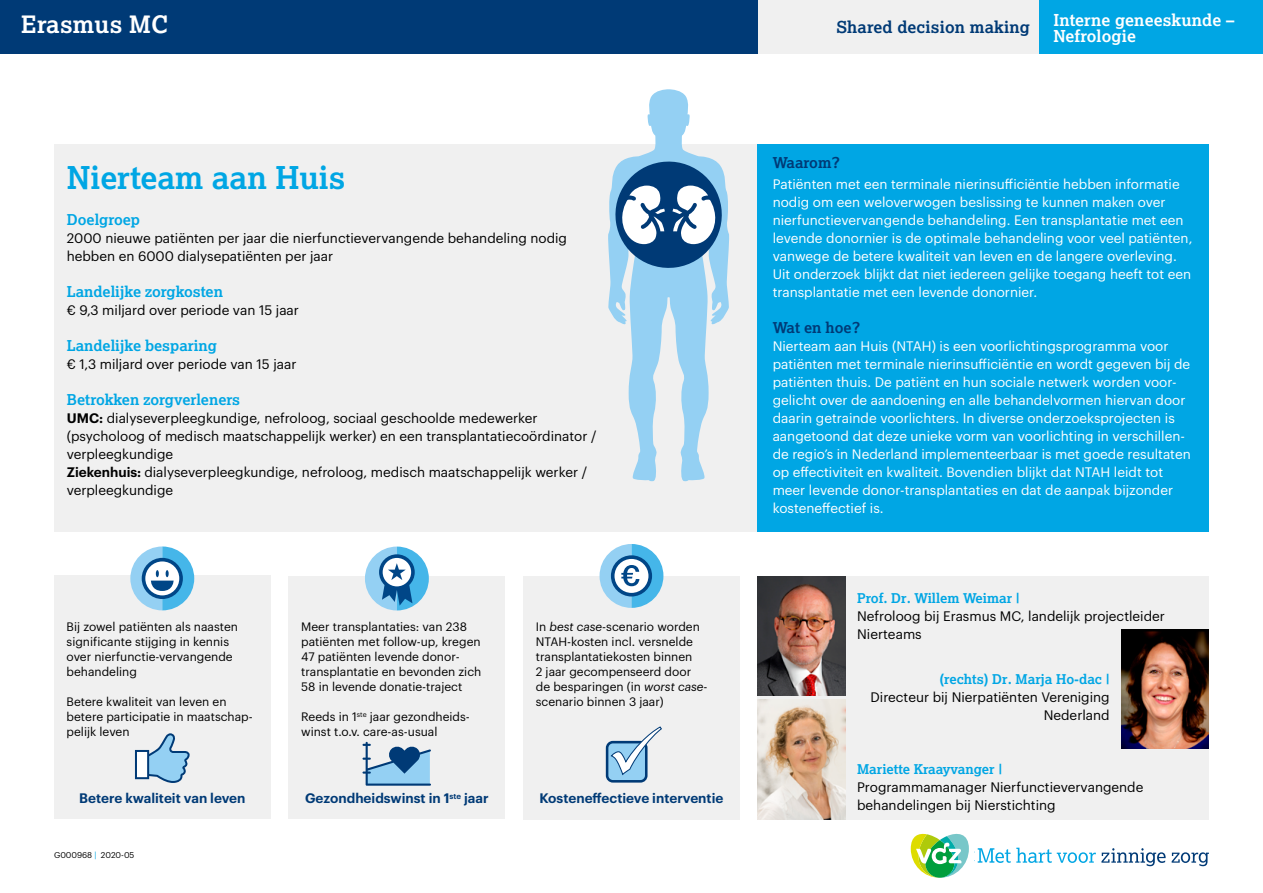
<style>
.page{position:relative;width:1263px;height:893px;background:#fff}
.page>*{position:absolute;margin:0;border:0;box-sizing:border-box;transform-origin:0 0}
.t1{font:700 31.5px "Lexia";color:#00a6e4}
.t2{font:700 24px "Lexia";letter-spacing:.01em;color:#fff}
.t3{font:700 16.5px/16.5px "Lexia";letter-spacing:.01em;color:#fff}
.t4{font:700 16.5px "Lexia";letter-spacing:.01em;color:#003a76}
.t5{font:700 15px "Lexia";color:#00a6e4}
.t6{font:700 15px "Lexia";color:#003a76}
.t7{font:13.5px/18px "Graphik";color:#fff}
.t8{font:13.5px/18px "Graphik";color:#000}
.t9{font:600 13.5px "Graphik";color:#003a76}
.t10{font:700 13.5px "Lexia";color:#00a6e4}
.t11{font:12px/15px "Graphik";color:#000}
.t12{font:8.25px "Graphik";color:#000}
.s1{font-weight:600}
.s2{font-style:italic}
.s3{color:#00a6e4}
</style>
<div class="page">
<svg style="left:910px;top:833px;width:59px;height:45px"></svg>
<svg style="left:978px;top:848px;width:187px;height:18px"></svg>
<svg style="left:1171px;top:852px;width:38px;height:14px"></svg>
<div style="left:1038px;top:0;width:225px;height:54px;background:#00a6e4"></div>
<div style="left:758px;top:0;width:280px;height:54px;background:#f0f0f0"></div>
<div style="left:0;top:0;width:758px;height:54px;background:#003a76"></div>
<div style="left:54px;top:144px;width:1155px;height:387px;background:#f0f0f0"></div>
<div style="left:758px;top:144px;width:451px;height:387px;background:#00a6e4"></div>
<div style="left:54px;top:576px;width:217px;height:243px;background:#f0f0f0"></div>
<svg style="left:130px;top:546px;width:64px;height:64px"></svg>
<div style="left:289px;top:576px;width:216px;height:243px;background:#f0f0f0"></div>
<svg style="left:365px;top:547px;width:64px;height:63px"></svg>
<svg style="left:608px;top:89px;width:121px;height:392px"></svg>
<div style="left:758px;top:576px;width:451px;height:243px;background:#f0f0f0"></div>
<div style="left:523px;top:576px;width:217px;height:243px;background:#f0f0f0"></div>
<svg style="left:599px;top:544px;width:64px;height:64px"></svg>
<img style="left:758px;top:576px;width:87px;height:119px">
<svg style="left:135px;top:733px;width:55px;height:50px"></svg>
<div style="left:607px;top:742px;width:39px;height:39px;background:#94d0f3;border-radius:6px"></div>
<div style="left:606px;top:741px;width:41px;height:42px;border:3px solid #003a76;border-radius:6px"></div>
<svg style="left:610px;top:726px;width:52px;height:50px"></svg>
<svg style="left:615px;top:162px;width:107px;height:106px"></svg>
<svg style="left:362px;top:742px;width:69px;height:44px"></svg>
<img style="left:1121px;top:629px;width:88px;height:119px">
<img style="left:758px;top:700px;width:87px;height:119px">
<h2 class="t2" style="left:21px;top:10px;width:149px">Erasmus MC</h2>
<p class="t4" style="left:836px;top:17px;width:195px">Shared decision making</p>
<p class="t3" style="left:1053px;top:11px;width:182px">Interne geneeskunde –<br>Nefrologie</p>
<h1 class="t1" style="left:67px;top:158px;width:280px">Nierteam aan Huis</h1>
<p class="t5" style="left:67px;top:210px;width:75px">Doelgroep</p>
<p class="t8" style="left:67px;top:228px;width:502px">2000 nieuwe patiënten per jaar die nierfunctievervangende behandeling nodig hebben en 6000 dialysepatiënten per jaar</p>
<p class="t5" style="left:67px;top:282px;width:158px">Landelijke zorgkosten</p>
<p class="t8" style="left:67px;top:300px;width:234px">€ 9,3 miljard over periode van 15 jaar</p>
<p class="t5" style="left:67px;top:336px;width:152px">Landelijke besparing</p>
<p class="t8" style="left:67px;top:354px;width:231px">€ 1,3 miljard over periode van 15 jaar</p>
<p class="t5" style="left:67px;top:390px;width:175px">Betrokken zorgverleners</p>
<p class="t8" style="left:67px;top:408px;width:531px"><span class="s1">UMC:</span> dialyseverpleegkundige, nefroloog, sociaal geschoolde medewerker (psycholoog of medisch maatschappelijk werker) en een transplantatiecoördinator / verpleegkundige<br><span class="s1">Ziekenhuis:</span> dialyseverpleegkundige, nefroloog, medisch maatschappelijk werker / verpleegkundige</p>
<p class="t11" style="left:67px;top:618px;width:173px">Bij zowel patiënten als naasten significante stijging in kennis over nierfunctie-vervangende behandeling</p>
<p class="t11" style="left:67px;top:693px;width:188px">Betere kwaliteit van leven en betere participatie in maatschap&shy;pelijk leven</p>
<p class="t11" style="left:301px;top:618px;width:182px">Meer transplantaties: van 238 patiënten met follow-up, kregen<br>47 patiënten levende donor&shy;transplantatie en bevonden zich<br>58 in levende donatie-traject</p>
<p class="t11" style="left:301px;top:708px;width:170px">Reeds in 1<sup>ste</sup> jaar gezondheids&shy;winst t.o.v. care-as-usual</p>
<p class="t11" style="left:536px;top:618px;width:173px">In <span class="s2">best case</span>-scenario worden<br>NTAH-kosten incl. versnelde transplantatiekosten binnen<br>2 jaar gecompenseerd door de besparingen (in <span class="s2">worst case&shy;</span>scenario binnen 3 jaar)</p>
<p class="t9" style="left:79px;top:788px;width:168px">Betere kwaliteit van leven</p>
<p class="t9" style="left:305px;top:788px;width:185px">Gezondheidswinst in 1<sup>ste</sup> jaar</p>
<p class="t9" style="left:540px;top:788px;width:185px">Kosteneffectieve interventie</p>
<p class="t12" style="left:54px;top:849px;width:82px">G000968 <span class="s3">|</span> 2020-05</p>
<p class="t6" style="left:773px;top:153px;width:69px">Waarom?</p>
<p class="t7" style="left:773px;top:174px;width:421px">Patiënten met een terminale nierinsufficiëntie hebben informatie nodig om een weloverwogen beslissing te kunnen maken over nierfunctievervangende behandeling. Een transplantatie met een levende donornier is de optimale behandeling voor veel patiënten, vanwege de betere kwaliteit van leven en de langere overleving.<br>Uit onderzoek blijkt dat niet iedereen gelijke toegang heeft tot een transplantatie met een levende donornier.</p>
<p class="t6" style="left:773px;top:318px;width:89px">Wat en hoe?</p>
<p class="t7" style="left:773px;top:336px;width:420px">Nierteam aan Huis (NTAH) is een voorlichtingsprogramma voor patiënten met terminale nierinsufficiëntie en wordt gegeven bij de patiënten thuis. De patiënt en hun sociale netwerk worden voor&shy;gelicht over de aandoening en alle behandelvormen hiervan door daarin getrainde voorlichters. In diverse onderzoeksprojecten is aangetoond dat deze unieke vorm van voorlichting in verschillen&shy;de regio’s in Nederland implementeerbaar is met goede resultaten op effectiviteit en kwaliteit. Bovendien blijkt dat NTAH leidt tot meer levende donor-transplantaties en dat de aanpak bijzonder kosteneffectief is.</p>
<p class="t10" style="left:857px;top:590px;width:164px">Prof. Dr. Willem Weimar |</p>
<p class="t8" style="left:857px;top:606px;width:309px">Nefroloog bij Erasmus MC, landelijk projectleider<br>Nierteams</p>
<p class="t10" style="left:939px;top:671px;width:172px">(rechts) Dr. Marja Ho-dac |</p>
<p class="t8" style="left:870px;top:687px;width:241px;text-align:right">Directeur bij Nierpatiënten Vereniging<br>Nederland</p>
<p class="t10" style="left:857px;top:761px;width:147px">Mariette Kraayvanger |</p>
<p class="t8" style="left:857px;top:777px;width:288px">Programmamanager Nierfunctievervangende behandelingen bij Nierstichting</p>
</div>
